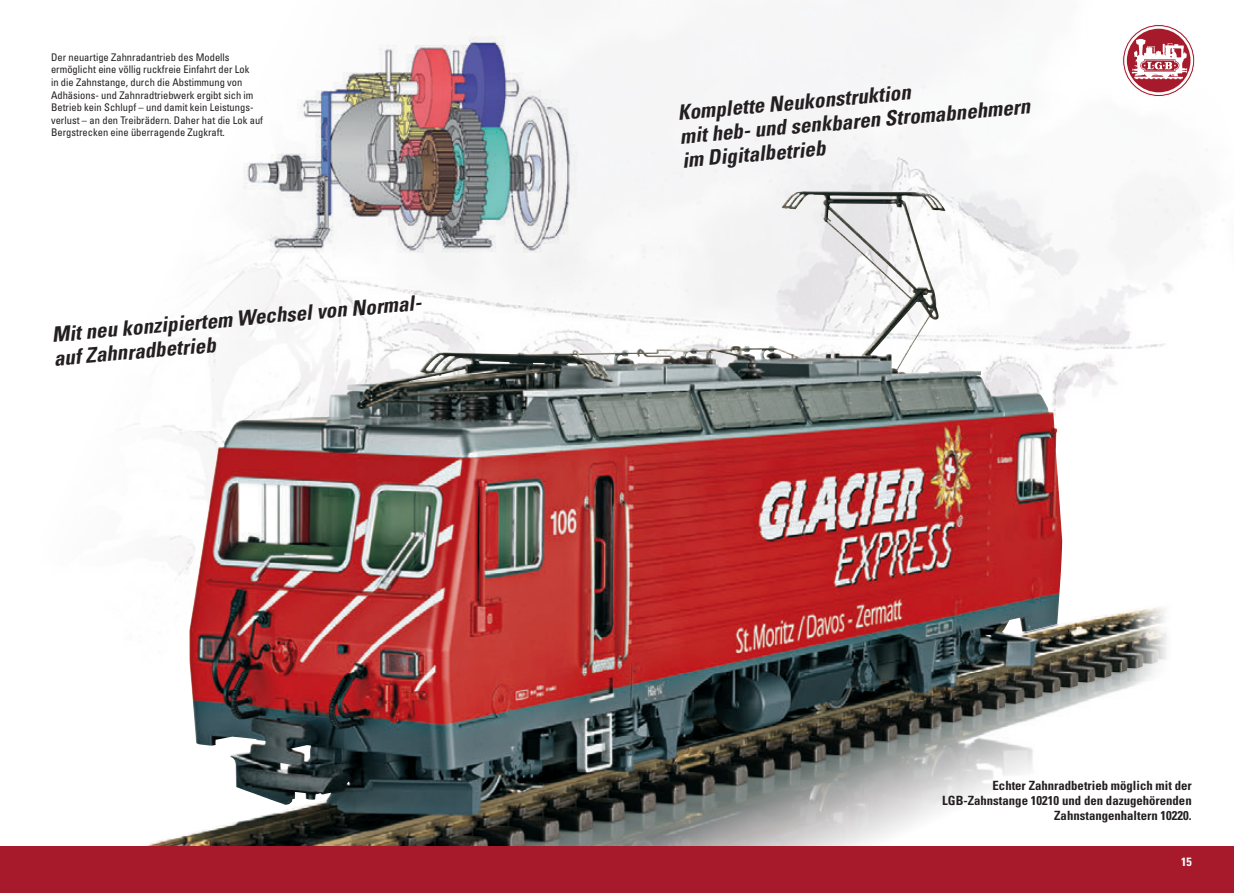
<style>
.page{position:relative;width:1234px;height:893px;background:#fff}
.page>*{position:absolute;margin:0;border:0;box-sizing:border-box;transform-origin:0 0}
.t1{font:italic 700 condensed 21px/24px "Univers LT Std";color:#231f20}
.t2{font:700 condensed 12.75px/15px "Univers LT Std";color:#231f20;text-align:right}
.t3{font:700 condensed 12px "Univers LT Std";color:#fff}
.t4{font:condensed 10.5px/12.6px "Univers LT Std";color:#231f20}
</style>
<div class="page">
<img style="left:162px;top:25px;width:1034px;height:741px">
<img style="left:290px;top:630px;width:884px;height:216px">
<img style="left:189px;top:192px;width:721px;height:567px">
<div style="left:1122px;top:24px;width:72px;height:73px;border:1px solid #fff;border-radius:50%"></div>
<svg style="left:1123px;top:26px;width:69px;height:69px"></svg>
<img style="left:227px;top:29px;width:353px;height:232px">
<div style="left:0;top:846px;width:1233px;height:47px;background:#a61a2c"></div>
<p class="t4" style="left:51px;top:51px;width:214px">Der neuartige Zahnradantrieb des Modells ermöglicht eine völlig ruckfreie Einfahrt der Lok<br>in die Zahnstange, durch die Abstimmung von Adhäsions- und Zahnradtriebwerk ergibt sich im Betrieb kein Schlupf – und damit kein Leistungs&shy;verlust – an den Treibrädern. Daher hat die Lok auf Bergstrecken eine überragende Zugkraft.</p>
<h1 class="t1" style="left:51px;top:323px;width:375px;rotate:-5deg">Mit neu konzipiertem Wechsel von Normal&shy;auf Zahnradbetrieb</h1>
<h1 class="t1" style="left:676px;top:101px;width:353px;rotate:-5deg">Komplette Neukonstruktion<br>mit heb- und senkbaren Stromabnehmern im Digitalbetrieb</h1>
<p class="t2" style="left:942px;top:778px;width:251px">Echter Zahnradbetrieb möglich mit der<br>LGB-Zahnstange 10210 und den dazugehörenden<br>Zahnstangenhaltern 10220.</p>
<p class="t3" style="left:1180px;top:854px;width:12px">15</p>
</div>
